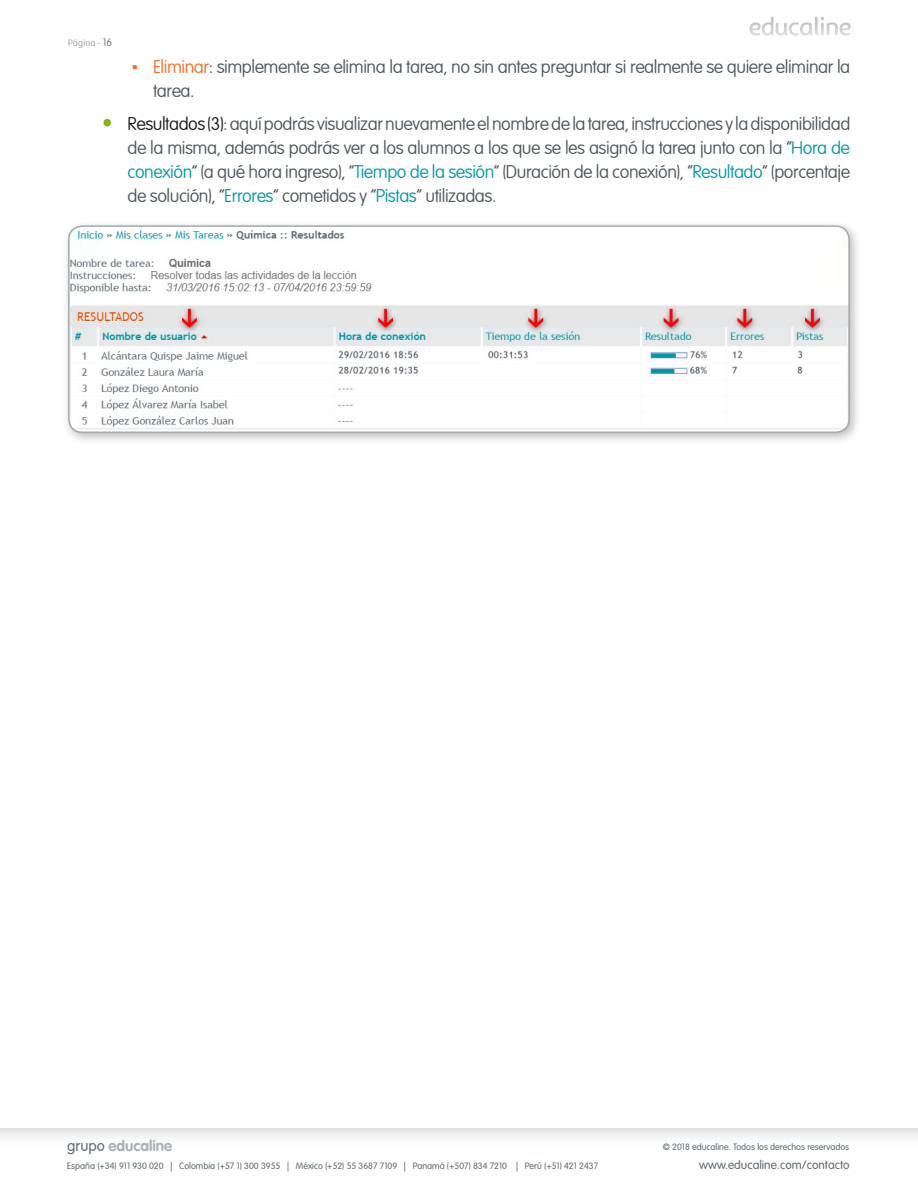
<style>
.page{position:relative;width:918px;height:1188px;background:#fff}
.page>*{position:absolute;margin:0;border:0;box-sizing:border-box;transform-origin:0 0}
.t1{font:100 18px/24px "VAG Rounded Std";letter-spacing:-.025em;color:#4c555b}
.t2{font:700 15px "VAG Rounded Std";color:#abb0b9}
.t3{font:300 12px "VAG Rounded Std";color:#5e6971}
.t4{font:300 9px "VAG Rounded Std";color:#5e6971}
.t5{font:100 9px "VAG Rounded Std";letter-spacing:.025em;color:#8e96a2}
.s1{font-size:10.5px;color:#5e6971}
.s2{font-family:"Trebuchet MS";font-weight:400;color:#f16f24}
.s3{color:#f16f24}
.s4{font-weight:300;font-size:21px;color:#83b600}
.s5{color:#1a171b}
.s6{color:#0097aa}
.s7{font-weight:300;color:#5e6971}
</style>
<div class="page">
<svg style="left:749px;top:17px;width:102px;height:19px"></svg>
<div style="left:0;top:1128px;width:918px;height:20px;background:linear-gradient(to bottom,#e3e5e7,#fff)"></div>
<svg style="left:917px;top:1128px;width:1px;height:20px"></svg>
<div style="left:62px;top:219px;width:800px;height:226px;background:#231f20;opacity:.3"></div>
<img style="left:70px;top:227px;width:778px;height:205px">
<div style="left:68px;top:225px;width:782px;height:208px;border:2px solid #a6abab;border-radius:14px"></div>
<p class="t5" style="left:68px;top:38px;width:46px">Página - <span class="s1">16</span></p>
<p class="t1" style="left:153px;top:56px;width:699px;text-indent:-21px"><span class="s2">▪</span> <span class="s3">Eliminar</span>: simplemente se elimina la tarea, no sin antes preguntar si realmente se quiere eliminar la tarea.</p>
<p class="t1" style="left:128px;top:112px;width:724px;text-align:justify;text-indent:-26px"><span class="s4">•</span> <span class="s5">Resultados (3)</span>: aquí podrás visualizar nuevamente el nombre de la tarea, instrucciones y la disponibilidad de la misma, además podrás ver a los alumnos a los que se les asignó la tarea junto con la “<span class="s6">Hora de conexión</span>” (a qué hora ingreso), “<span class="s6">Tiempo de la sesión</span>” (Duración de la conexión), “<span class="s6">Resultado</span>” (porcentaje de solución), “<span class="s6">Errores</span>” cometidos y “<span class="s6">Pistas</span>” utilizadas.</p>
<p class="t2" style="left:67px;top:1137px;width:106px"><span class="s7">grupo</span> educaline</p>
<p class="t4" style="left:67px;top:1161px;width:532px">España (+34) 911 930 020 | Colombia (+57 1) 300 3955 | México (+52) 55 3687 7109 | Panamá (+507) 834 7210 | Perú (+51) 421 2437</p>
<p class="t4" style="left:663px;top:1141px;width:188px">© 2018 educaline. Todos los derechos reservados</p>
<p class="t3" style="left:699px;top:1158px;width:152px">www.educaline.com/contacto</p>
</div>
